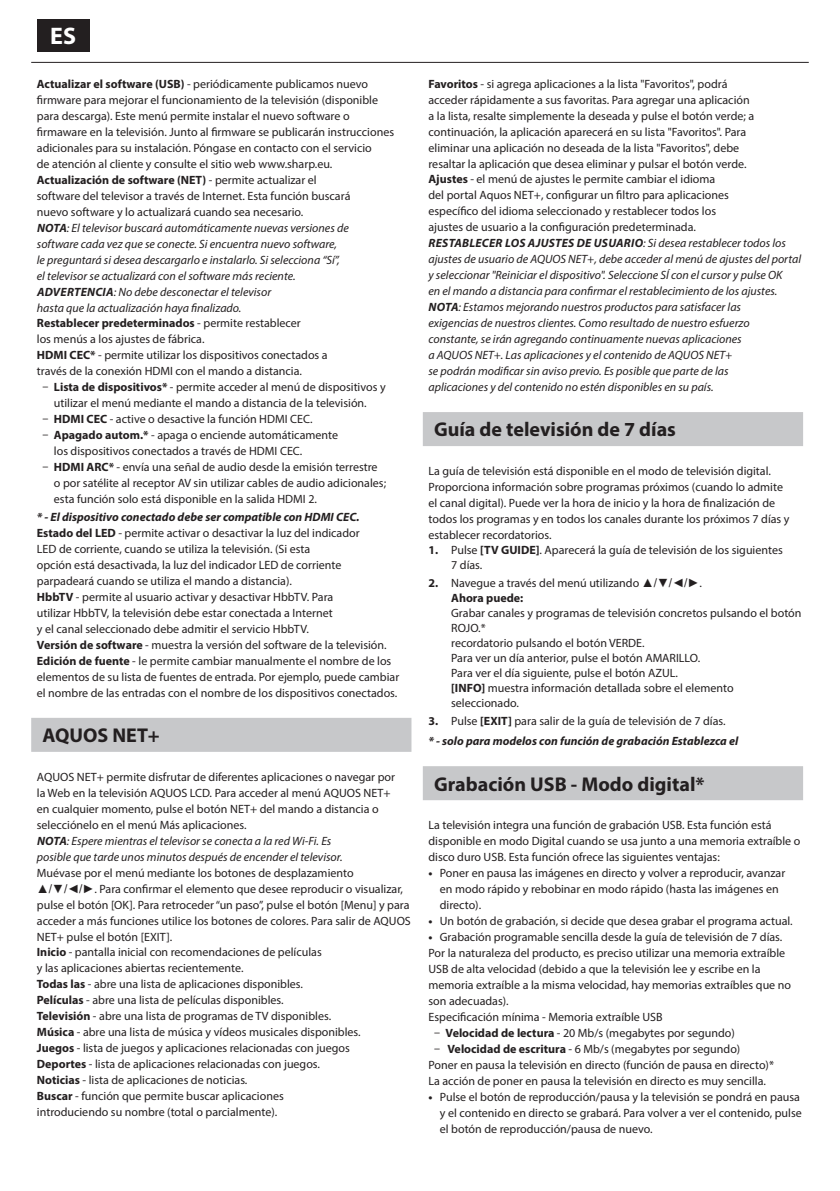
<style>
.page{position:relative;width:840px;height:1191px;background:#fff}
.page>*{position:absolute;margin:0;border:0;box-sizing:border-box;transform-origin:0 0}
.t1{font:700 24px "Myriad Pro";color:#fff}
.t2{font:700 20px "Myriad Pro";color:#231f20}
.t3{font:12px/16px "Myriad Pro";color:#231f20}
.t4{font:italic 12px/16px "Myriad Pro";color:#231f20}
.t5{font:italic 700 12px/20.4px "Myriad Pro";color:#231f20}
.s1{font-weight:700}
.s2{font-weight:700;font-style:italic}
.s3{font-style:italic}
.s4{font-family:"Arial"}
.s5{font-weight:700;font-style:normal}
.s6{font-style:normal}
.s7{font-weight:400;font-style:normal}
</style>
<div class="page">
<div style="left:37px;top:19px;width:52px;height:32px;background:#231f20"></div>
<div style="left:31px;top:718px;width:380px;height:34px;background:#c7c8ca"></div>
<div style="left:422px;top:412px;width:380px;height:34px;background:#c7c8ca"></div>
<div style="left:422px;top:766px;width:380px;height:34px;background:#c7c8ca"></div>
<hr style="left:31px;top:62px;width:777px;height:1px;background:#231f20">
<h1 class="t1" style="left:50px;top:27px;width:27px">ES</h1>
<p class="t3" style="left:37px;top:77px;width:358px"><span class="s1">Actualizar el software (USB)</span> - periódicamente publicamos nuevo firmware para mejorar el funcionamiento de la televisión (disponible para descarga). Este menú permite instalar el nuevo software o firmaware en la televisión. Junto al firmware se publicarán instrucciones adicionales para su instalación. Póngase en contacto con el servicio<br>de atención al cliente y consulte el sitio web www.sharp.eu.<br><span class="s1">Actualización de software (NET)</span> - permite actualizar el<br>software del televisor a través de Internet. Esta función buscará<br>nuevo software y lo actualizará cuando sea necesario.<br><span class="s2">NOTA</span><span class="s3">: El televisor buscará automáticamente nuevas versiones de<br>software cada vez que se conecte. Si encuentra nuevo software,<br>le preguntará si desea descargarlo e instalarlo. Si selecciona “Sí”,<br>el televisor se actualizará con el software más reciente.<br></span><span class="s2">ADVERTENCIA</span><span class="s3">: No debe desconectar el televisor<br>hasta que la actualización haya finalizado.</span></p>
<p class="t3" style="left:37px;top:316px;width:292px"><span class="s1">Restablecer predeterminados</span> - permite restablecer<br>los menús a los ajustes de fábrica.<br><span class="s1">HDMI CEC*</span> - permite utilizar los dispositivos conectados a través de la conexión HDMI con el mando a distancia.</p>
<p class="t3" style="left:54px;top:380px;width:333px;text-indent:-11px">– <span class="s1">Lista de dispositivos*</span> - permite acceder al menú de dispositivos y utilizar el menú mediante el mando a distancia de la televisión.</p>
<p class="t3" style="left:43px;top:412px;width:271px">– <span class="s1">HDMI CEC</span> - active o desactive la función HDMI CEC.</p>
<p class="t3" style="left:54px;top:428px;width:285px;text-indent:-11px">– <span class="s1">Apagado autom.*</span> - apaga o enciende automáticamente los dispositivos conectados a través de HDMI CEC.</p>
<p class="t3" style="left:54px;top:460px;width:333px;text-indent:-11px">– <span class="s1">HDMI ARC*</span> - envía una señal de audio desde la emisión terrestre o por satélite al receptor AV sin utilizar cables de audio adicionales; esta función solo está disponible en la salida HDMI 2.</p>
<p class="t3" style="left:37px;top:510px;width:364px"><span class="s2">* - El dispositivo conectado debe ser compatible con HDMI CEC.<br></span><span class="s1">Estado del LED</span> - permite activar o desactivar la luz del indicador<br>LED de corriente, cuando se utiliza la televisión. (Si esta<br>opción está desactivada, la luz del indicador LED de corriente parpadeará cuando se utiliza el mando a distancia).<br><span class="s1">HbbTV</span> - permite al usuario activar y desactivar HbbTV. Para<br>utilizar HbbTV, la televisión debe estar conectada a Internet<br>y el canal seleccionado debe admitir el servicio HbbTV.<br><span class="s1">Versión de software</span> - muestra la versión del software de la televisión.<br><span class="s1">Edición de fuente</span> - le permite cambiar manualmente el nombre de los elementos de su lista de fuentes de entrada. Por ejemplo, puede cambiar el nombre de las entradas con el nombre de los dispositivos conectados.</p>
<h2 class="t2" style="left:43px;top:728px;width:119px">AQUOS NET+</h2>
<p class="t3" style="left:37px;top:770px;width:359px">AQUOS NET+ permite disfrutar de diferentes aplicaciones o navegar por la Web en la televisión AQUOS LCD. Para acceder al menú AQUOS NET+ en cualquier momento, pulse el botón NET+ del mando a distancia o selecciónelo en el menú Más aplicaciones.<br><span class="s2">NOTA</span><span class="s3">: Espere mientras el televisor se conecta a la red Wi-Fi. Es<br>posible que tarde unos minutos después de encender el televisor.</span></p>
<p class="t3" style="left:37px;top:866px;width:318px">Muévase por el menú mediante los botones de desplazamiento</p>
<p class="t3" style="left:37px;top:882px;width:375px"><span class="s4">▲/▼/◄/►</span>. Para confirmar el elemento que desee reproducir o visualizar, pulse el botón [OK]. Para retroceder “un paso”, pulse el botón [Menu] y para acceder a más funciones utilice los botones de colores. Para salir de AQUOS NET+ pulse el botón [EXIT].</p>
<p class="t3" style="left:37px;top:944px;width:325px"><span class="s1">Inicio</span> - pantalla inicial con recomendaciones de películas<br>y las aplicaciones abiertas recientemente.<br><span class="s1">Todas las</span> - abre una lista de aplicaciones disponibles.<br><span class="s1">Películas</span> - abre una lista de películas disponibles.<br><span class="s1">Televisión</span> - abre una lista de programas de TV disponibles.<br><span class="s1">Música</span> - abre una lista de música y vídeos musicales disponibles.<br><span class="s1">Juegos</span> - lista de juegos y aplicaciones relacionadas con juegos <span class="s1">Deportes</span> - lista de aplicaciones relacionadas con juegos.<br><span class="s1">Noticias</span> - lista de aplicaciones de noticias.<br><span class="s1">Buscar</span> - función que permite buscar aplicaciones<br>introduciendo su nombre (total o parcialmente).</p>
<p class="t3" style="left:428px;top:77px;width:327px"><span class="s1">Favoritos</span> - si agrega aplicaciones a la lista "Favoritos", podrá acceder rápidamente a sus favoritas. Para agregar una aplicación a la lista, resalte simplemente la deseada y pulse el botón verde; a continuación, la aplicación aparecerá en su lista "Favoritos". Para eliminar una aplicación no deseada de la lista "Favoritos", debe resaltar la aplicación que desea eliminar y pulsar el botón verde.</p>
<p class="t4" style="left:428px;top:172px;width:374px"><span class="s5">Ajustes</span> <span class="s6">- el menú de ajustes le permite cambiar el idioma<br>del portal Aquos NET+, configurar un filtro para aplicaciones<br>específico del idioma seleccionado y restablecer todos los<br>ajustes de usuario a la configuración predeterminada.<br></span><span class="s1">RESTABLECER LOS AJUSTES DE USUARIO</span>: Si desea restablecer todos los ajustes de usuario de AQUOS NET+, debe acceder al menú de ajustes del portal y seleccionar "Reiniciar el dispositivo". Seleccione SÍ con el cursor y pulse OK<br>en el mando a distancia para confirmar el restablecimiento de los ajustes.<br><span class="s1">NOTA</span>: Estamos mejorando nuestros productos para satisfacer las<br>exigencias de nuestros clientes. Como resultado de nuestro esfuerzo constante, se irán agregando continuamente nuevas aplicaciones<br>a AQUOS NET+. Las aplicaciones y el contenido de AQUOS NET+<br>se podrán modificar sin aviso previo. Es posible que parte de las<br>aplicaciones y del contenido no estén disponibles en su país.</p>
<h2 class="t2" style="left:434px;top:422px;width:243px">Guía de televisión de 7 días</h2>
<p class="t3" style="left:428px;top:464px;width:362px">La guía de televisión está disponible en el modo de televisión digital.<br>Proporciona información sobre programas próximos (cuando lo admite el canal digital). Puede ver la hora de inicio y la hora de finalización de todos los programas y en todos los canales durante los próximos 7 días y establecer recordatorios.</p>
<p class="t3" style="left:451px;top:543px;width:333px;line-height:15px;text-indent:-23px"><span class="s1">1.</span> Pulse <span class="s1">[TV GUIDE]</span>. Aparecerá la guía de televisión de los siguientes<br>7 días.</p>
<p class="t3" style="left:451px;top:576px;width:252px;line-height:15px;text-indent:-23px"><span class="s1">2.</span> Navegue a través del menú utilizando <span class="s4">▲/▼/◄/►</span>.<br><span class="s1">Ahora puede:</span></p>
<p class="t3" style="left:451px;top:606px;width:351px;line-height:15px">Grabar canales y programas de televisión concretos pulsando el botón ROJO.*<br>recordatorio pulsando el botón VERDE.<br>Para ver un día anterior, pulse el botón AMARILLO.<br>Para ver el día siguiente, pulse el botón AZUL.<br><span class="s1">[INFO]</span> muestra información detallada sobre el elemento seleccionado.</p>
<p class="t5" style="left:428px;top:711px;width:311px"><span class="s6">3.</span> <span class="s7">Pulse</span> <span class="s6">[EXIT]</span> <span class="s7">para salir de la guía de televisión de 7 días.<br></span>* - solo para modelos con función de grabación Establezca el</p>
<h2 class="t2" style="left:434px;top:776px;width:272px">Grabación USB - Modo digital*</h2>
<p class="t3" style="left:428px;top:818px;width:373px">La televisión integra una función de grabación USB. Esta función está disponible en modo Digital cuando se usa junto a una memoria extraíble o disco duro USB. Esta función ofrece las siguientes ventajas:</p>
<p class="t3" style="left:439px;top:866px;width:347px;text-indent:-11px"><span class="s1">•</span> Poner en pausa las imágenes en directo y volver a reproducir, avanzar en modo rápido y rebobinar en modo rápido (hasta las imágenes en directo).</p>
<p class="t3" style="left:428px;top:914px;width:365px"><span class="s1">•</span> Un botón de grabación, si decide que desea grabar el programa actual.</p>
<p class="t3" style="left:428px;top:930px;width:364px"><span class="s1">•</span> Grabación programable sencilla desde la guía de televisión de 7 días.<br>Por la naturaleza del producto, es preciso utilizar una memoria extraíble USB de alta velocidad (debido a que la televisión lee y escribe en la memoria extraíble a la misma velocidad, hay memorias extraíbles que no son adecuadas).<br>Especificación mínima - Memoria extraíble USB</p>
<p class="t3" style="left:434px;top:1026px;width:302px">– <span class="s1">Velocidad de lectura</span> - 20 Mb/s (megabytes por segundo)</p>
<p class="t3" style="left:428px;top:1042px;width:347px;text-indent:6px">– <span class="s1">Velocidad de escritura</span> - 6 Mb/s (megabytes por segundo)<br>Poner en pausa la televisión en directo (función de pausa en directo)*<br>La acción de poner en pausa la televisión en directo es muy sencilla.</p>
<p class="t3" style="left:439px;top:1090px;width:363px;text-indent:-11px"><span class="s1">•</span> Pulse el botón de reproducción/pausa y la televisión se pondrá en pausa y el contenido en directo se grabará. Para volver a ver el contenido, pulse el botón de reproducción/pausa de nuevo.</p>
</div>
